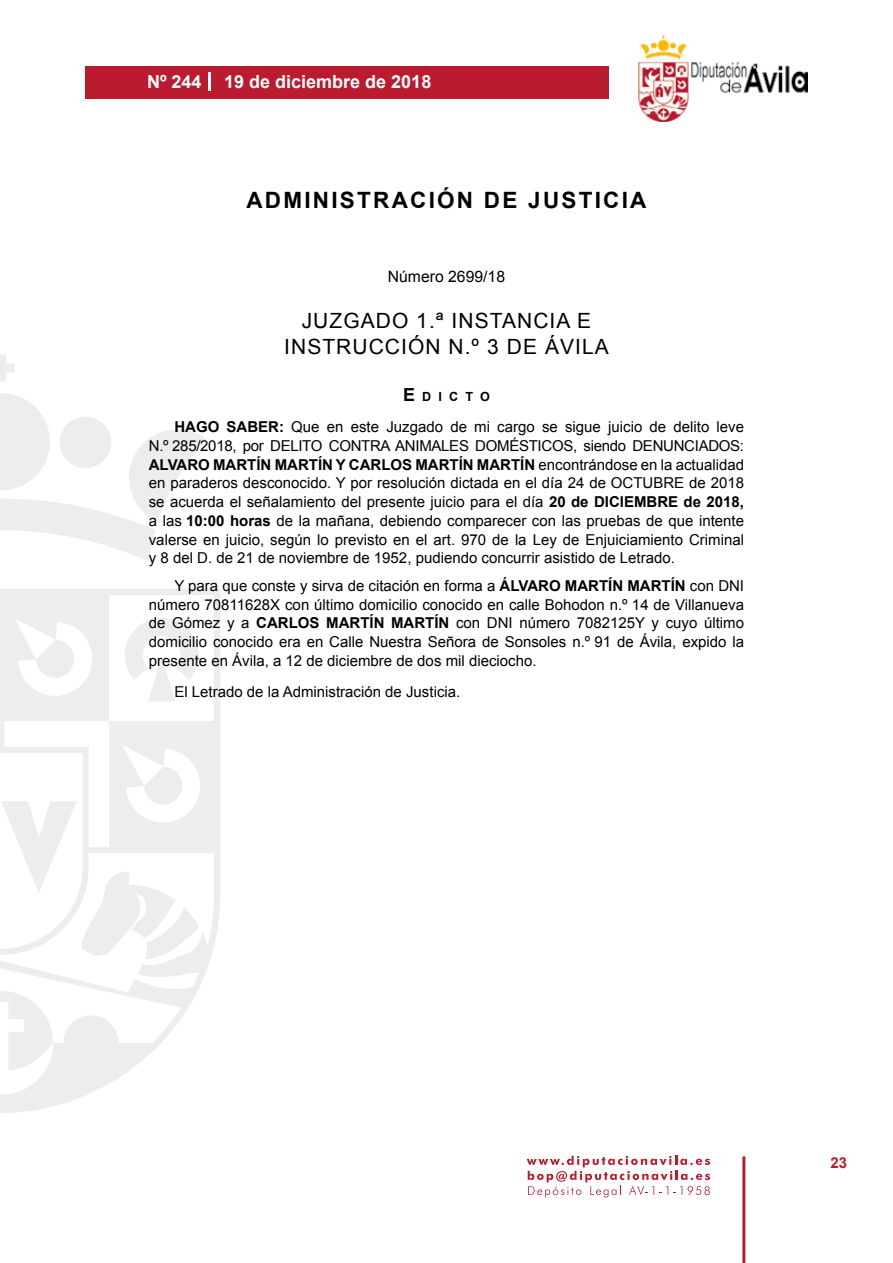
<style>
.page{position:relative;width:893px;height:1263px;background:#fff}
.page>*{position:absolute;margin:0;border:0;box-sizing:border-box;transform-origin:0 0}
.t1{font:700 22.5px "Arial";letter-spacing:.1em;color:#000}
.t2{font:21px/25.2px "Arial";letter-spacing:.05em;color:#000;text-align:center}
.t3{font:700 18px "Arial";color:#fff}
.t4{font:15.75px "Arial";color:#000}
.t5{font:15px/18.8px "Arial";color:#000;text-align:justify}
.t6{font:700 15px "Arial";color:#ba1b2f}
.t7{font:700 12.6px "Arial";letter-spacing:.57em;color:#000}
.s1{font-size:18px}
.s2{font-weight:700}
</style>
<div class="page">
<svg style="left:527px;top:1156px;width:183px;height:41px"></svg>
<div style="left:85px;top:66px;width:523px;height:33px;background:#ba1b2f"></div>
<img style="left:638px;top:36px;width:170px;height:86px">
<hr style="left:742px;top:1156px;width:3px;height:107px;background:#ba1b2f">
<svg style="left:208px;top:72px;width:2px;height:18px"></svg>
<svg style="left:0;top:355px;width:15px;height:27px"></svg>
<svg style="left:0;top:393px;width:206px;height:168px"></svg>
<svg style="left:0;top:589px;width:220px;height:524px"></svg>
<svg style="left:36px;top:640px;width:40px;height:40px"></svg>
<svg style="left:125px;top:618px;width:74px;height:83px"></svg>
<svg style="left:0;top:991px;width:53px;height:79px"></svg>
<svg style="left:1px;top:767px;width:198px;height:192px"></svg>
<p class="t3" style="left:147px;top:69px;width:56px">Nº 244</p>
<p class="t3" style="left:224px;top:69px;width:209px">19 de diciembre de 2018</p>
<h1 class="t1" style="left:246px;top:185px;width:402px">ADMINISTRACIÓN DE JUSTICIA</h1>
<p class="t4" style="left:388px;top:266px;width:119px">Número 2699/18</p>
<h2 class="t2" style="left:284px;top:309px;width:326px">JUZGADO 1.ª INSTANCIA E<br>INSTRUCCIÓN N.º 3 DE ÁVILA</h2>
<p class="t7" style="left:403px;top:388px;width:88px"><span class="s1">E</span>dicto</p>
<p class="t5" style="left:149px;top:418px;width:597px;text-indent:26px"><span class="s2">HAGO SABER:</span> Que en este Juzgado de mi cargo se sigue juicio de delito leve N.º 285/2018, por DELITO CONTRA ANIMALES DOMÉSTICOS, siendo DENUNCIADOS:<br><span class="s2">ALVARO MARTÍN MARTÍN Y CARLOS MARTÍN MARTÍN</span> encontrándose en la actualidad en paraderos desconocido. Y por resolución dictada en el día 24 de OCTUBRE de 2018 se acuerda el señalamiento del presente juicio para el día <span class="s2">20 de DICIEMBRE de 2018, </span>a las <span class="s2">10:00 horas</span> de la mañana, debiendo comparecer con las pruebas de que intente valerse en juicio, según lo previsto en el art. 970 de la Ley de Enjuiciamiento Criminal y 8 del D. de 21 de noviembre de 1952, pudiendo concurrir asistido de Letrado.</p>
<p class="t5" style="left:149px;top:576px;width:597px;text-indent:26px">Y para que conste y sirva de citación en forma a <span class="s2">ÁLVARO MARTÍN MARTÍN</span> con DNI número 70811628X con último domicilio conocido en calle Bohodon n.º 14 de Villanueva de Gómez y a <span class="s2">CARLOS MARTÍN MARTÍN</span> con DNI número 7082125Y y cuyo último domicilio conocido era en Calle Nuestra Señora de Sonsoles n.º 91 de Ávila, expido la presente en Ávila, a 12 de diciembre de dos mil dieciocho.</p>
<p class="t5" style="left:174px;top:682px;width:287px">El Letrado de la Administración de Justicia.</p>
<p class="t6" style="left:831px;top:1153px;width:18px">23</p>
</div>
